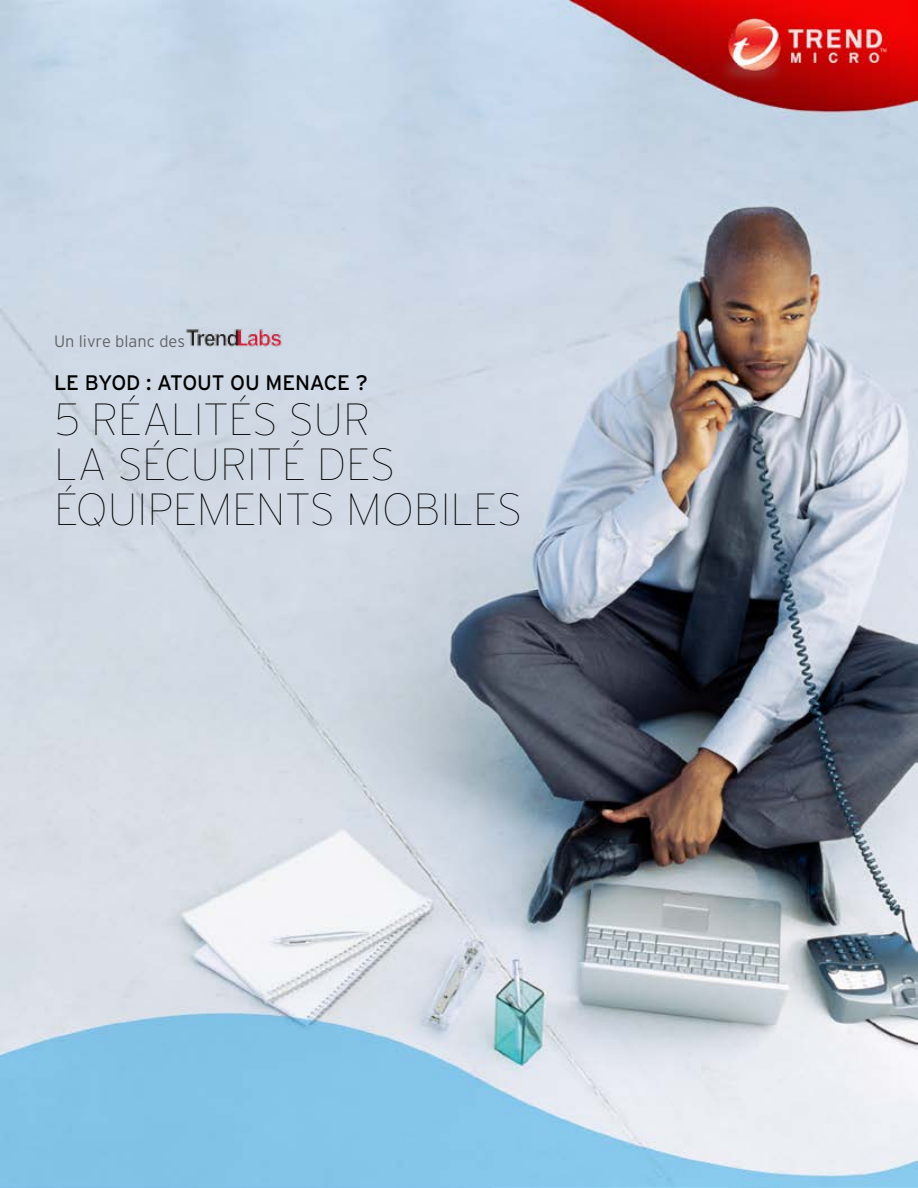
<style>
.page{position:relative;width:918px;height:1188px;background:#fff}
.page>*{position:absolute;margin:0;border:0;box-sizing:border-box;transform-origin:0 0}
.t1{font:100 45px/45px "Interstate";letter-spacing:-.005em;color:#000}
.t2{font:21px "Interstate";letter-spacing:-.015em;color:#000}
.t3{font:300 16.5px "Interstate";color:#636466}
</style>
<div class="page">
<img style="left:0;top:0;width:918px;height:1188px">
<img style="left:185px;top:328px;width:97px;height:20px">
<p class="t3" style="left:54px;top:331px;width:133px">Un livre blanc des</p>
<p class="t2" style="left:54px;top:370px;width:315px">LE BYOD : ATOUT OU MENACE ?</p>
<p class="t1" style="left:54px;top:397px;width:470px">5 RÉALITÉS SUR<br>LA SÉCURITÉ DES<br>ÉQUIPEMENTS MOBILES</p>
</div>
